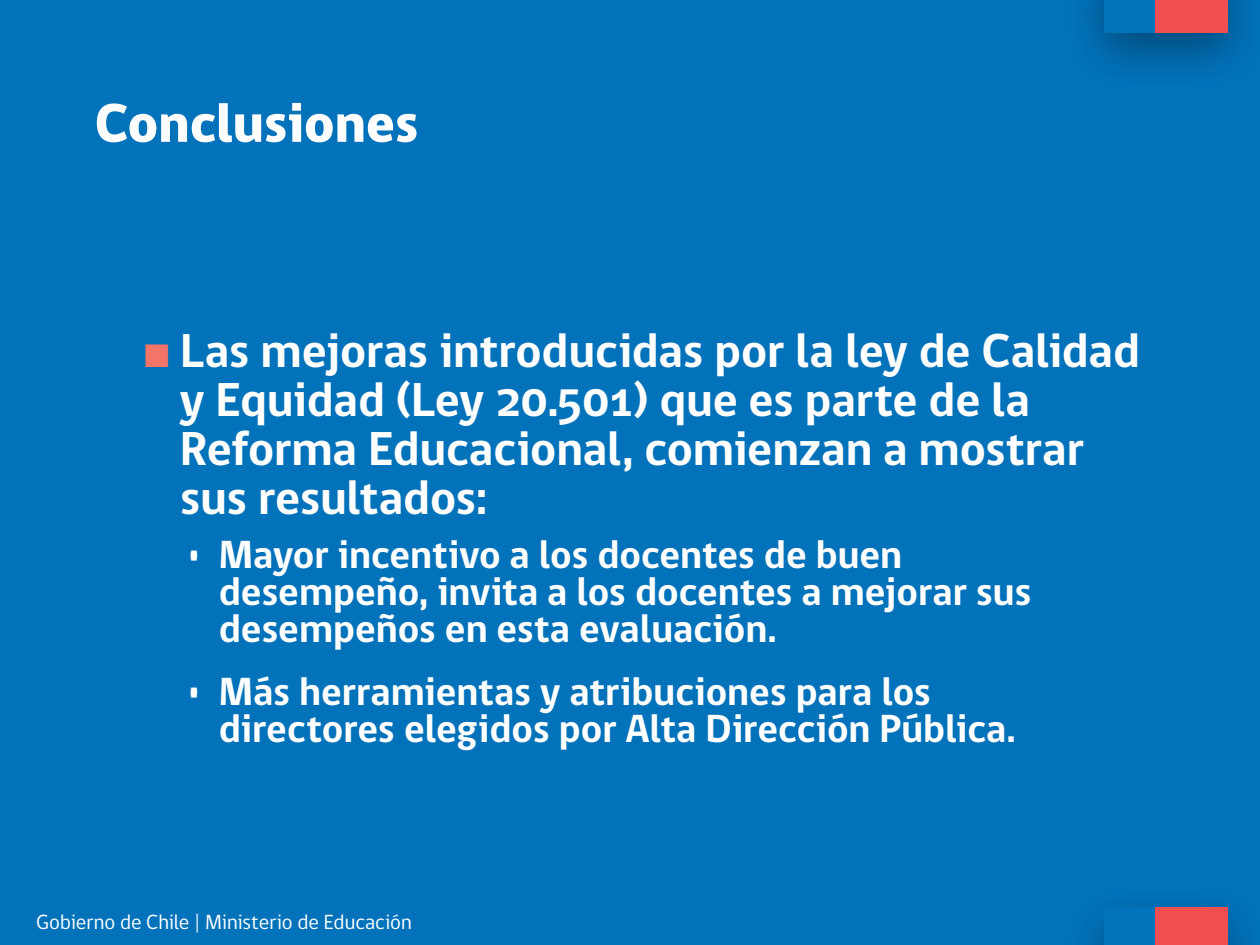
<style>
.page{position:relative;width:1260px;height:945px;background:#0272ba}
.page>*{position:absolute;margin:0;border:0;box-sizing:border-box;transform-origin:0 0}
.t1{font:800 56px "gob CL";letter-spacing:-.005em;color:#fff}
.t2{font:700 48.82px/48.8px "gob CL";letter-spacing:-.005em;color:#fff}
.t3{font:700 40.25px/36.8px "gob CL";letter-spacing:-.005em;color:#fff}
.t4{font:21px "gob CL";color:#fff}
.s1{font-family:"Arial";font-weight:400;color:#f37569}
</style>
<div class="page">
<div style="left:1066px;top:0;width:194px;height:89px;background:#000;opacity:.33"></div>
<div style="left:1104px;top:0;width:51px;height:33px;background:#0272ba"></div>
<div style="left:1155px;top:0;width:73px;height:33px;background:#f04e4f"></div>
<div style="left:1155px;top:908px;width:73px;height:37px;background:#f04e4f"></div>
<h1 class="t1" style="left:95px;top:85px;width:326px">Conclusiones</h1>
<p class="t2" style="left:180px;top:328px;width:962px;text-indent:-38px"><span class="s1">■</span> Las mejoras introducidas por la ley de Calidad y Equidad (Ley 20.501) que es parte de la Reforma Educacional, comienzan a mostrar sus resultados:</p>
<p class="t3" style="left:219px;top:538px;width:814px;text-indent:-32px">• Mayor incentivo a los docentes de buen desempeño, invita a los docentes a mejorar sus desempeños en esta evaluación.</p>
<p class="t3" style="left:219px;top:674px;width:798px;text-indent:-32px">• Más herramientas y atribuciones para los directores elegidos por Alta Dirección Pública.</p>
<p class="t4" style="left:36px;top:908px;width:377px">Gobierno de Chile | Ministerio de Educación</p>
</div>
